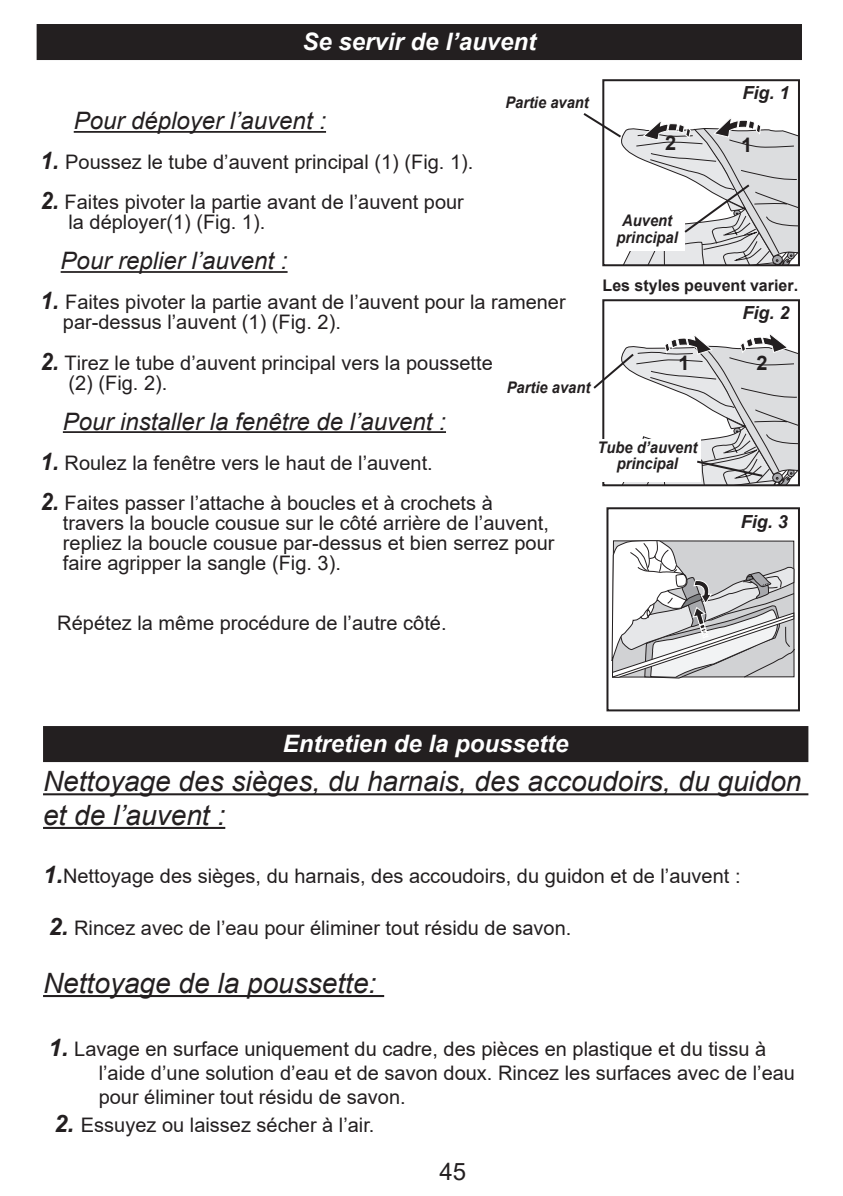
<style>
.page{position:relative;width:843px;height:1196px;background:#fff}
.page>*{position:absolute;margin:0;border:0;box-sizing:border-box;transform-origin:0 0}
.t1{font:italic 28px/33.6px "Arial";color:#231f20}
.t2{font:italic 24px "Arial";color:#231f20}
.t3{font:italic 700 24px "Arial";color:#fff}
.t4{font:24px "Arial";color:#231f20}
.t5{font:20px "Arial";color:#231f20}
.t6{font:700 20px "Arial";color:#231f20}
.t7{font:italic 700 18px "Arial";color:#231f20}
.t8{font:italic 700 16px/16px "Arial";color:#231f20;text-align:center;scale:.92 1}
.t9{font:700 16px "Arial";color:#231f20}
.s1{font-weight:700;font-style:italic;font-size:24px}
</style>
<div class="page">
<hr style="left:74px;top:131px;width:252px;height:2px;background:#231f20">
<hr style="left:61px;top:271px;width:226px;height:2px;background:#231f20">
<hr style="left:63px;top:431px;width:383px;height:2px;background:#231f20">
<div style="left:602px;top:79px;width:197px;height:187px;border:2px solid #231f20"></div>
<div style="left:602px;top:299px;width:197px;height:187px;border:2px solid #231f20"></div>
<svg style="left:583px;top:111px;width:215px;height:156px"></svg>
<svg style="left:593px;top:332px;width:205px;height:155px"></svg>
<div style="left:38px;top:25px;width:762px;height:34px;background:#231f20"></div>
<div style="left:37px;top:24px;width:764px;height:36px;border:2px solid #231f20"></div>
<svg style="left:611px;top:540px;width:183px;height:138px"></svg>
<div style="left:606px;top:507px;width:193px;height:204px;border:2px solid #231f20"></div>
<div style="left:44px;top:727px;width:763px;height:34px;background:#231f20"></div>
<div style="left:43px;top:726px;width:765px;height:36px;border:2px solid #231f20"></div>
<hr style="left:43px;top:793px;width:765px;height:2px;background:#231f20">
<hr style="left:43px;top:826px;width:182px;height:2px;background:#231f20">
<hr style="left:43px;top:994px;width:341px;height:2px;background:#231f20">
<p class="t3" style="left:302px;top:25px;width:235px">Se servir de l’auvent</p>
<p class="t8" style="left:505px;top:95px;width:92px">Partie avant</p>
<p class="t2" style="left:74px;top:105px;width:254px">Pour déployer l’auvent :</p>
<p class="t5" style="left:41px;top:148px;width:434px"><span class="s1">1.</span> Poussez le tube d’auvent principal (1) (Fig. 1).</p>
<p class="t5" style="left:41px;top:188px;width:425px"><span class="s1">2.</span> Faites pivoter la partie avant de l’auvent pour</p>
<p class="t5" style="left:68px;top:208px;width:198px">la déployer(1) (Fig. 1).</p>
<p class="t2" style="left:61px;top:245px;width:228px">Pour replier l’auvent :</p>
<p class="t5" style="left:41px;top:288px;width:526px"><span class="s1">1.</span> Faites pivoter la partie avant de l’auvent pour la ramener</p>
<p class="t5" style="left:63px;top:308px;width:279px">par-dessus l’auvent (1) (Fig. 2).</p>
<p class="t5" style="left:41px;top:348px;width:453px"><span class="s1">2.</span> Tirez le tube d’auvent principal vers la poussette</p>
<p class="t5" style="left:68px;top:368px;width:100px">(2) (Fig. 2).</p>
<p class="t2" style="left:63px;top:405px;width:384px">Pour installer la fenêtre de l’auvent :</p>
<p class="t5" style="left:41px;top:448px;width:393px"><span class="s1">1.</span> Roulez la fenêtre vers le haut de l’auvent.</p>
<p class="t5" style="left:41px;top:488px;width:453px"><span class="s1">2.</span> Faites passer l’attache à boucles et à crochets à</p>
<p class="t5" style="left:63px;top:508px;width:487px">travers la boucle cousue sur le côté arrière de l’auvent,</p>
<p class="t5" style="left:63px;top:528px;width:493px">repliez la boucle cousue par-dessus et bien serrez pour</p>
<p class="t5" style="left:63px;top:548px;width:279px">faire agripper la sangle (Fig. 3).</p>
<p class="t8" style="left:506px;top:380px;width:92px">Partie avant</p>
<p class="t7" style="left:742px;top:81px;width:49px">Fig. 1</p>
<p class="t6" style="left:665px;top:129px;width:13px">2</p>
<p class="t6" style="left:741px;top:131px;width:13px">1</p>
<p class="t8" style="left:616px;top:213px;width:68px">Auvent principal</p>
<p class="t9" style="left:602px;top:274px;width:197px">Les styles peuvent varier.</p>
<p class="t7" style="left:742px;top:301px;width:49px">Fig. 2</p>
<p class="t6" style="left:678px;top:349px;width:13px">1</p>
<p class="t6" style="left:756px;top:349px;width:13px">2</p>
<p class="t8" style="left:597px;top:440px;width:110px">Tube d’auvent principal</p>
<p class="t7" style="left:740px;top:509px;width:49px">Fig. 3</p>
<p class="t5" style="left:57px;top:608px;width:391px">Répétez la même procédure de l’autre côté.</p>
<p class="t3" style="left:283px;top:727px;width:287px">Entretien de la poussette</p>
<p class="t1" style="left:43px;top:765px;width:759px">Nettoyage des sièges, du harnais, des accoudoirs, du guidon et de l’auvent :</p>
<p class="t5" style="left:43px;top:861px;width:699px"><span class="s1">1.</span>Nettoyage des sièges, du harnais, des accoudoirs, du guidon et de l’auvent :</p>
<p class="t5" style="left:49px;top:914px;width:524px"><span class="s1">2.</span> Rincez avec de l’eau pour éliminer tout résidu de savon.</p>
<p class="t1" style="left:43px;top:966px;width:335px">Nettoyage de la poussette:</p>
<p class="t5" style="left:49px;top:1034px;width:719px"><span class="s1">1.</span> Lavage en surface uniquement du cadre, des pièces en plastique et du tissu à</p>
<p class="t5" style="left:99px;top:1058px;width:697px">l’aide d’une solution d’eau et de savon doux. Rincez les surfaces avec de l’eau</p>
<p class="t5" style="left:99px;top:1082px;width:308px">pour éliminer tout résidu de savon.</p>
<p class="t5" style="left:54px;top:1111px;width:322px"><span class="s1">2.</span> Essuyez ou laissez sécher à l’air.</p>
<p class="t4" style="left:439px;top:1154px;width:28px">45</p>
</div>
